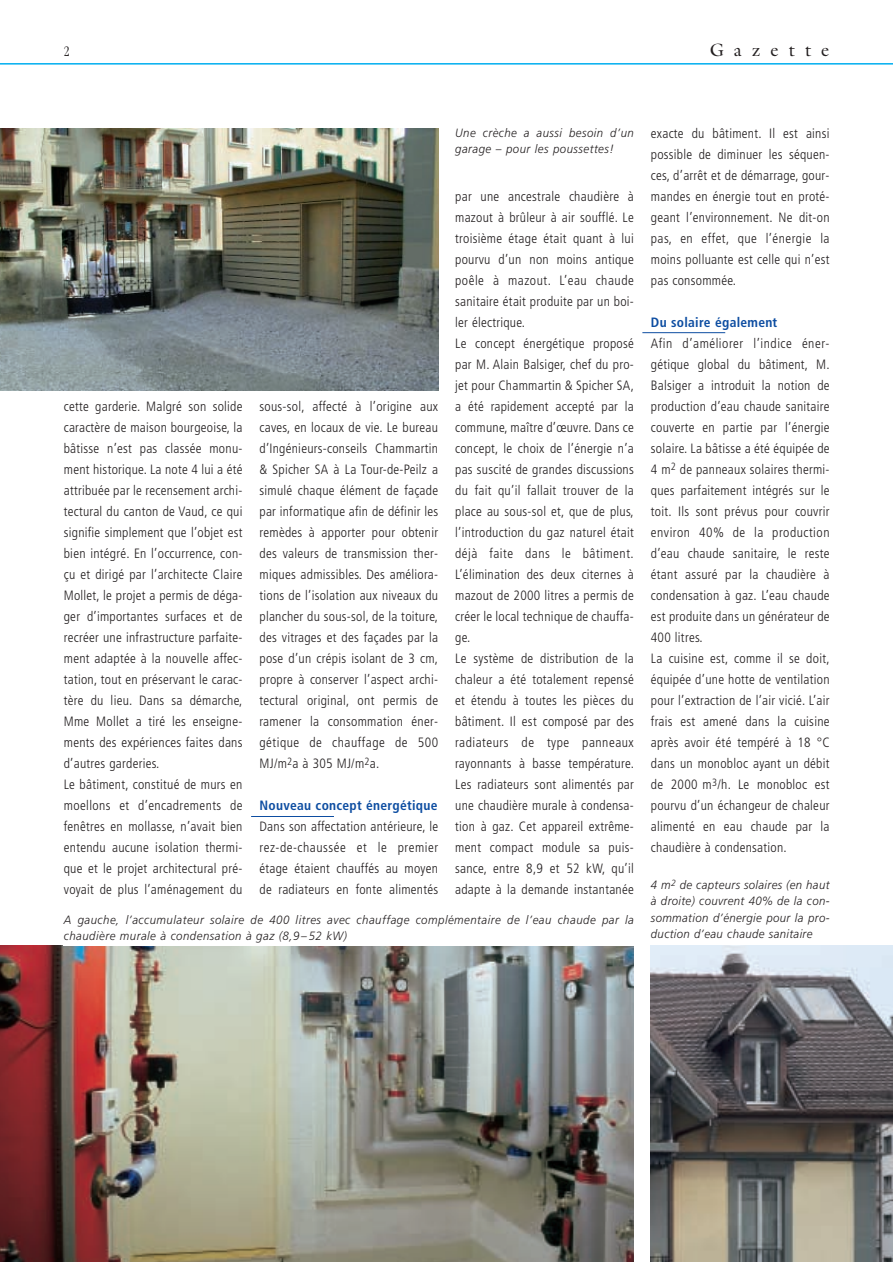
<style>
.page{position:relative;width:893px;height:1262px;background:#fff}
.page>*{position:absolute;margin:0;border:0;box-sizing:border-box;transform-origin:0 0}
.t1{font:18px "Galliard";letter-spacing:.56em;color:#231f20}
.t2{font:300 condensed 15px "Garamond";color:#231f20}
.t3{font:300 condensed 13.5px/21px "Frutiger";letter-spacing:.02em;color:#231f20}
.t4{font:700 condensed 13.5px "Frutiger";letter-spacing:.02em;color:#0d4da1}
.t5{font:italic 300 12px/16.5px "Frutiger";letter-spacing:.045em;color:#231f20;scale:.95 1}
</style>
<div class="page">
<hr style="left:0;top:63px;width:892px;height:2px;background:#00aeef">
<hr style="left:642px;top:332px;width:83px;height:1px;background:#0d4da1">
<img style="left:0;top:129px;width:438px;height:261px">
<img style="left:0;top:945px;width:634px;height:316px">
<img style="left:651px;top:945px;width:241px;height:316px">
<hr style="left:251px;top:816px;width:83px;height:1px;background:#0d4da1">
<p class="t2" style="left:64px;top:45px;width:7px">2</p>
<h1 class="t1" style="left:709px;top:43px;width:121px">Gazette</h1>
<p class="t3" style="left:64px;top:397px;width:180px">cette garderie. Malgré son solide caractère de maison bourgeoise, la bâtisse n’est pas classée monu&shy;ment historique. La note 4 lui a été attribuée par le recensement archi&shy;tectural du canton de Vaud, ce qui signifie simplement que l’objet est bien intégré. En l’occurrence, con&shy;çu et dirigé par l’architecte Claire Mollet, le projet a permis de déga&shy;ger d’importantes surfaces et de recréer une infrastructure parfaite&shy;ment adaptée à la nouvelle affec&shy;tation, tout en préservant le carac&shy;tère du lieu. Dans sa démarche, Mme Mollet a tiré les enseigne&shy;ments des expériences faites dans d’autres garderies.<br>Le bâtiment, constitué de murs en moellons et d’encadrements de fenêtres en mollasse, n’avait bien entendu aucune isolation thermi&shy;que et le projet architectural pré&shy;voyait de plus l’aménagement du</p>
<p class="t3" style="left:259px;top:397px;width:180px;text-align:justify">sous-sol, affecté à l’origine aux caves, en locaux de vie. Le bureau d’Ingénieurs-conseils Chammartin &amp; Spicher SA à La Tour-de-Peilz a simulé chaque élément de façade par informatique afin de définir les remèdes à apporter pour obtenir des valeurs de transmission ther&shy;miques admissibles. Des améliora&shy;tions de l’isolation aux niveaux du plancher du sous-sol, de la toiture, des vitrages et des façades par la pose d’un crépis isolant de 3 cm, propre à conserver l’aspect archi&shy;tectural original, ont permis de ramener la consommation éner&shy;gétique de chauffage de 500<br>MJ/m<sup>2</sup>a à 305 MJ/m<sup>2</sup>a.</p>
<p class="t4" style="left:259px;top:800px;width:179px">Nouveau concept énergétique</p>
<p class="t3" style="left:259px;top:817px;width:180px;text-align:justify">Dans son affectation antérieure, le rez-de-chaussée et le premier étage étaient chauffés au moyen de radiateurs en fonte alimentés</p>
<p class="t5" style="left:455px;top:125px;width:189px">Une crèche a aussi besoin d’un garage – pour les poussettes!</p>
<p class="t3" style="left:455px;top:187px;width:180px">par une ancestrale chaudière à mazout à brûleur à air soufflé. Le troisième étage était quant à lui pourvu d’un non moins antique poêle à mazout. L’eau chaude sanitaire était produite par un boi&shy;ler électrique.<br>Le concept énergétique proposé par M. Alain Balsiger, chef du pro&shy;jet pour Chammartin &amp; Spicher SA, a été rapidement accepté par la commune, maître d’œuvre. Dans ce concept, le choix de l’énergie n’a pas suscité de grandes discussions du fait qu’il fallait trouver de la place au sous-sol et, que de plus, l’introduction du gaz naturel était déjà faite dans le bâtiment.<br>L’élimination des deux citernes à mazout de 2000 litres a permis de créer le local technique de chauffa&shy;ge.<br>Le système de distribution de la chaleur a été totalement repensé et étendu à toutes les pièces du bâtiment. Il est composé par des radiateurs de type panneaux rayonnants à basse température.<br>Les radiateurs sont alimentés par une chaudière murale à condensa&shy;tion à gaz. Cet appareil extrême&shy;ment compact module sa puis&shy;sance, entre 8,9 et 52 kW, qu’il adapte à la demande instantanée</p>
<p class="t5" style="left:64px;top:912px;width:601px">A gauche, l’accumulateur solaire de 400 litres avec chauffage complémentaire de l’eau chaude par la chaudière murale à condensation à gaz (8,9–52 kW)</p>
<p class="t3" style="left:651px;top:124px;width:180px;text-align:justify">exacte du bâtiment. Il est ainsi possible de diminuer les séquen&shy;ces, d’arrêt et de démarrage, gour&shy;mandes en énergie tout en proté&shy;geant l’environnement. Ne dit-on pas, en effet, que l’énergie la moins polluante est celle qui n’est pas consommée.</p>
<p class="t4" style="left:651px;top:317px;width:128px">Du solaire également</p>
<p class="t3" style="left:651px;top:334px;width:180px">Afin d’améliorer l’indice éner&shy;gétique global du bâtiment, M.<br>Balsiger a introduit la notion de production d’eau chaude sanitaire couverte en partie par l’énergie solaire. La bâtisse a été équipée de<br>4 m<sup>2</sup> de panneaux solaires thermi&shy;ques parfaitement intégrés sur le toit. Ils sont prévus pour couvrir environ 40% de la production d’eau chaude sanitaire, le reste étant assuré par la chaudière à condensation à gaz. L’eau chaude est produite dans un générateur de<br>400 litres.<br>La cuisine est, comme il se doit, équipée d’une hotte de ventilation pour l’extraction de l’air vicié. L’air frais est amené dans la cuisine après avoir été tempéré à 18 °C dans un monobloc ayant un débit de 2000 m<sup>3</sup>/h. Le monobloc est pourvu d’un échangeur de chaleur alimenté en eau chaude par la chaudière à condensation.</p>
<p class="t5" style="left:651px;top:877px;width:189px;text-align:justify">4 m<sup>2</sup> de capteurs solaires (en haut à droite) couvrent 40% de la con&shy;sommation d’énergie pour la pro&shy;duction d’eau chaude sanitaire</p>
</div>
